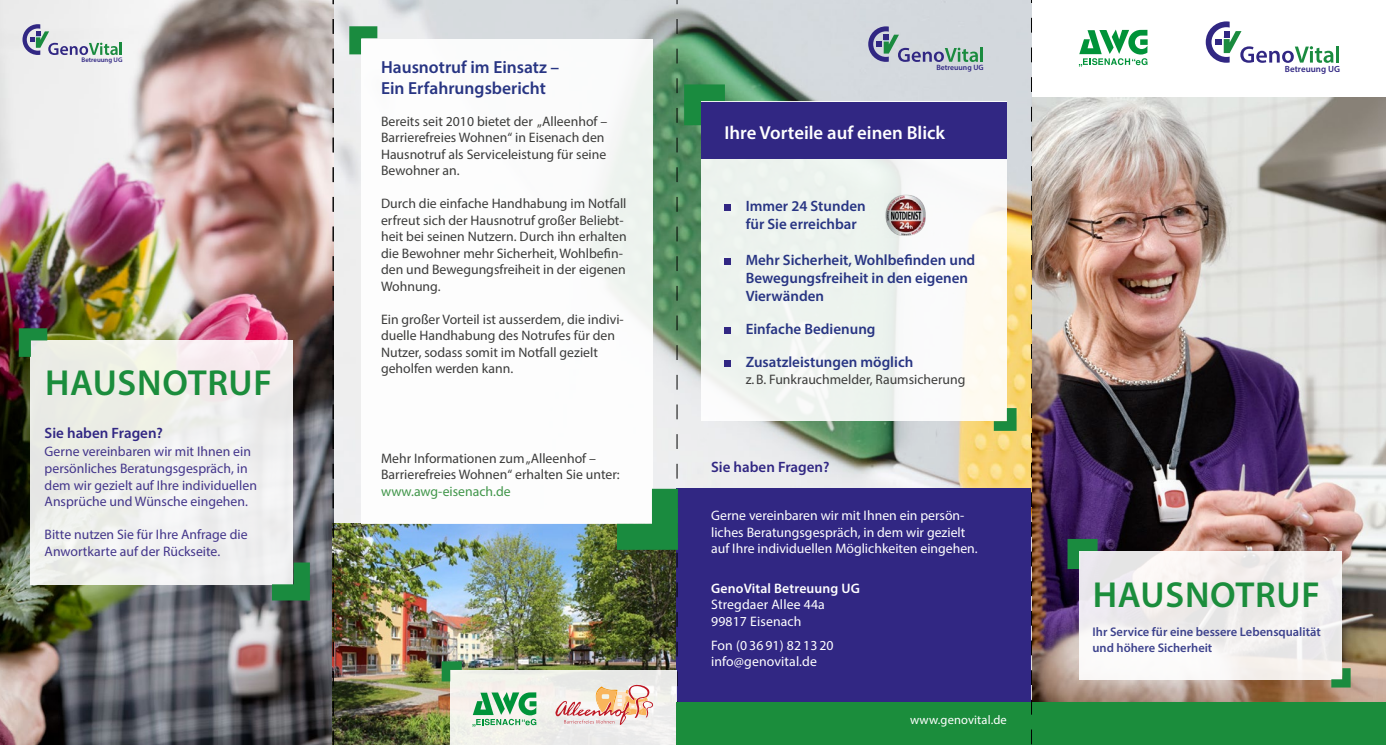
<style>
.page{position:relative;width:1386px;height:745px;background:#fff}
.page>*{position:absolute;margin:0;border:0;box-sizing:border-box;transform-origin:0 0}
.t1{font:600 36.25px "Myriad Pro";letter-spacing:.02em;color:#1b8d3c}
.t2{font:600 18.75px "Myriad Pro";color:#fff}
.t3{font:600 17.5px/21px "Myriad Pro";color:#283583}
.t4{font:600 15px/18px "Myriad Pro";color:#283583}
.t5{font:600 15px "Myriad Pro";color:#312783}
.t6{font:13.75px/16.5px "Myriad Pro";color:#3c3c3b}
.t7{font:13.75px/16.5px "Myriad Pro";color:#43358b}
.t8{font:13.75px/16.5px "Myriad Pro";color:#fff}
.t9{font:600 13.75px "Myriad Pro";letter-spacing:.01em;color:#fff}
.t10{font:13.75px "Myriad Pro";color:#41964a}
.t11{font:600 12.5px/16.2px "Myriad Pro";color:#3d428d}
.t12{font:12.5px "Myriad Pro";letter-spacing:.01em;color:#fff}
.t13{font:600 9px "Myriad Pro";color:#312783}
.t14{font:600 7.75px "Myriad Pro";color:#312783}
.t15{font:600 6.62px "Myriad Pro";color:#312783}
</style>
<div class="page">
<img style="left:1032px;top:98px;width:353px;height:604px">
<svg style="left:1067px;top:538px;width:30px;height:30px"></svg>
<img style="left:0;top:0;width:1031px;height:744px">
<svg style="left:684px;top:84px;width:41px;height:41px"></svg>
<div style="left:1079px;top:551px;width:262px;height:128px;background:linear-gradient(to right,#f5f2f4,#f1eeec)"></div>
<div style="left:701px;top:102px;width:305px;height:319px;background:linear-gradient(to right,#e8f0ed,#f9f8f6)"></div>
<div style="left:701px;top:102px;width:305px;height:56px;background:#312783"></div>
<svg style="left:1331px;top:667px;width:19px;height:20px"></svg>
<svg style="left:993px;top:408px;width:23px;height:22px"></svg>
<hr style="left:980px;top:47px;width:3px;height:15px;background:#1a8b3f">
<svg style="left:868px;top:26px;width:110px;height:36px"></svg>
<div style="left:724px;top:204px;width:7px;height:7px;background:#312783"></div>
<div style="left:724px;top:258px;width:7px;height:7px;background:#312783"></div>
<div style="left:724px;top:327px;width:7px;height:7px;background:#312783"></div>
<div style="left:724px;top:360px;width:7px;height:7px;background:#312783"></div>
<img style="left:885px;top:194px;width:40px;height:42px">
<div style="left:31px;top:340px;width:262px;height:244px;background:#eeeeec"></div>
<svg style="left:19px;top:328px;width:28px;height:28px"></svg>
<svg style="left:272px;top:562px;width:38px;height:38px"></svg>
<svg style="left:22px;top:24px;width:100px;height:31px"></svg>
<svg style="left:349px;top:26px;width:28px;height:28px"></svg>
<img style="left:334px;top:523px;width:221px;height:221px">
<div style="left:361px;top:39px;width:292px;height:484px;background:#fff"></div>
<div style="left:676px;top:488px;width:355px;height:219px;background:#312783"></div>
<div style="left:450px;top:670px;width:227px;height:74px;background:#f2f1eb"></div>
<svg style="left:333px;top:0;width:1px;height:744px"></svg>
<svg style="left:442px;top:661px;width:20px;height:20px"></svg>
<img style="left:555px;top:0;width:123px;height:744px">
<div style="left:676px;top:702px;width:709px;height:42px;background:#1b8d3c"></div>
<hr style="left:1336px;top:46px;width:3px;height:17px;background:#1a8b3f">
<svg style="left:1205px;top:21px;width:128px;height:42px"></svg>
<svg style="left:1031px;top:0;width:1px;height:744px"></svg>
<svg style="left:1078px;top:30px;width:69px;height:37px"></svg>
<div style="left:1140px;top:39px;width:7px;height:6px;background:#009339"></div>
<svg style="left:472px;top:692px;width:64px;height:34px"></svg>
<svg style="left:529px;top:700px;width:7px;height:6px"></svg>
<p class="t15" style="left:82px;top:56px;width:42px">Betreuung UG</p>
<p class="t3" style="left:381px;top:56px;width:180px">Hausnotruf im Einsatz –<br>Ein Erfahrungsbericht</p>
<p class="t6" style="left:381px;top:112px;width:228px">Bereits seit 2010 bietet der „Alleenhof – Barrierefreies Wohnen“ in Eisenach den Hausnotruf als Serviceleistung für seine Bewohner an.</p>
<p class="t6" style="left:381px;top:195px;width:247px">Durch die einfache Handhabung im Notfall erfreut sich der Hausnotruf großer Beliebt&shy;heit bei seinen Nutzern. Durch ihn erhalten die Bewohner mehr Sicherheit, Wohlbefin&shy;den und Bewegungsfreiheit in der eigenen Wohnung.</p>
<p class="t6" style="left:381px;top:310px;width:244px">Ein großer Vorteil ist ausserdem, die indivi&shy;duelle Handhabung des Notrufes für den Nutzer, sodass somit im Notfall gezielt geholfen werden kann.</p>
<p class="t14" style="left:936px;top:62px;width:49px">Betreuung UG</p>
<h2 class="t2" style="left:724px;top:120px;width:222px">Ihre Vorteile auf einen Blick</h2>
<p class="t4" style="left:745px;top:196px;width:121px">Immer 24 Stunden für Sie erreichbar</p>
<p class="t4" style="left:745px;top:250px;width:231px">Mehr Sicherheit, Wohlbefinden und<br>Bewegungsfreiheit in den eigenen<br>Vierwänden</p>
<p class="t4" style="left:745px;top:312px;width:169px;line-height:33px">Einfache Bedienung<br>Zusatzleistungen möglich</p>
<h1 class="t1" style="left:45px;top:359px;width:228px">HAUSNOTRUF</h1>
<p class="t6" style="left:745px;top:370px;width:221px">z.B. Funkrauchmelder, Raumsicherung</p>
<p class="t5" style="left:45px;top:423px;width:120px">Sie haben Fragen?</p>
<p class="t7" style="left:45px;top:443px;width:214px">Gerne vereinbaren wir mit Ihnen ein persönliches Beratungsgespräch, in dem wir gezielt auf Ihre individuellen Ansprüche und Wünsche eingehen.</p>
<p class="t7" style="left:45px;top:525px;width:204px">Bitte nutzen Sie für Ihre Anfrage die<br>Anwortkarte auf der Rückseite.</p>
<p class="t6" style="left:381px;top:449px;width:240px">Mehr Informationen zum „Alleenhof –<br>Barrierefreies Wohnen“ erhalten Sie unter:</p>
<p class="t10" style="left:381px;top:482px;width:131px">www.awg-eisenach.de</p>
<p class="t5" style="left:711px;top:457px;width:120px">Sie haben Fragen?</p>
<p class="t8" style="left:711px;top:507px;width:268px">Gerne vereinbaren wir mit Ihnen ein persön&shy;liches Beratungsgespräch, in dem wir gezielt auf Ihre individuellen Möglichkeiten eingehen.</p>
<p class="t9" style="left:711px;top:579px;width:150px">GenoVital Betreuung UG</p>
<p class="t8" style="left:711px;top:596px;width:115px">Stregdaer Allee 44a<br>99817 Eisenach</p>
<p class="t8" style="left:711px;top:636px;width:124px">Fon (0 36 91) 82 13 20 info@genovital.de</p>
<p class="t12" style="left:910px;top:712px;width:98px">www.genovital.de</p>
<p class="t13" style="left:1284px;top:63px;width:56px">Betreuung UG</p>
<h1 class="t1" style="left:1092px;top:571px;width:228px">HAUSNOTRUF</h1>
<p class="t11" style="left:1092px;top:623px;width:230px">Ihr Service für eine bessere Lebensqualität und höhere Sicherheit</p>
</div>
